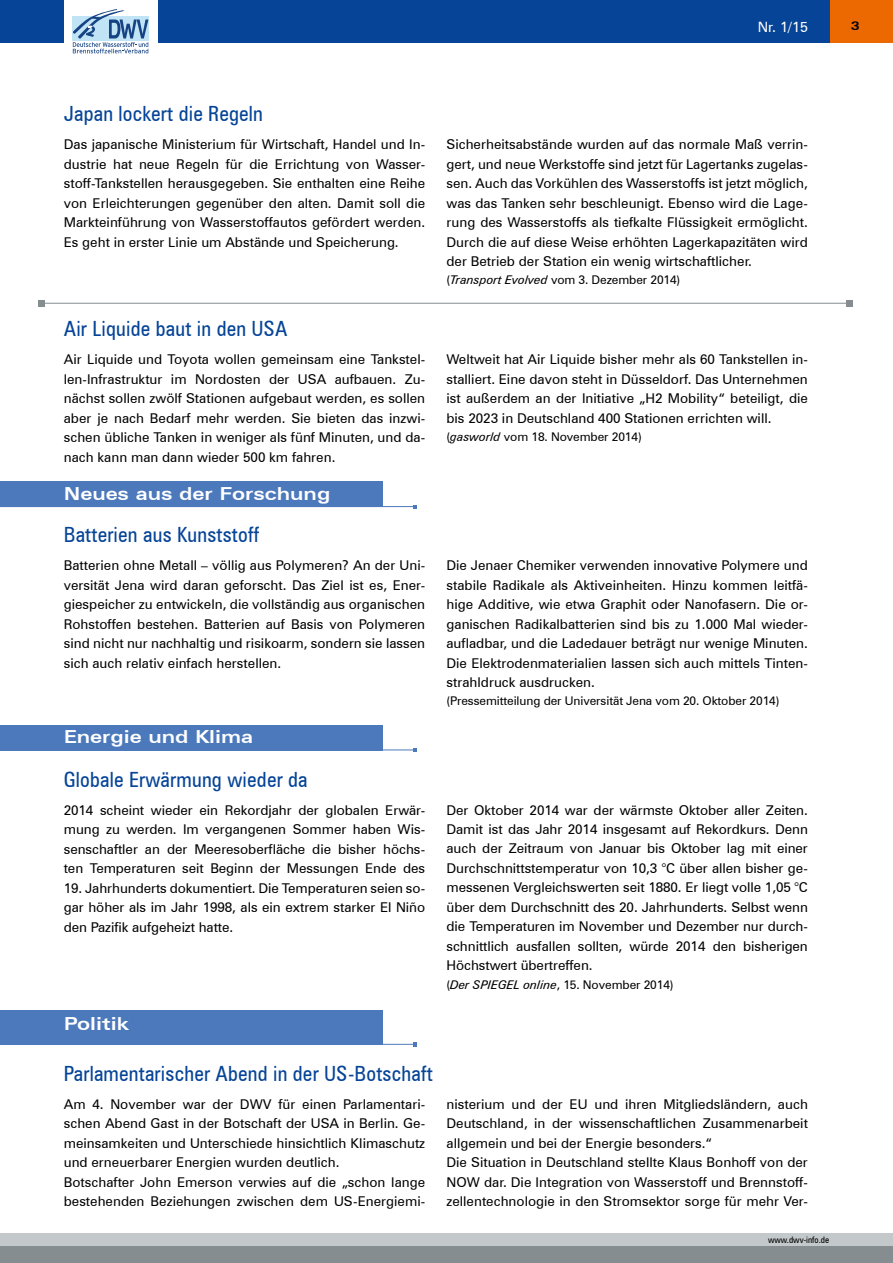
<style>
.page{position:relative;width:893px;height:1263px;background:#fff}
.page>*{position:absolute;margin:0;border:0;box-sizing:border-box;transform-origin:0 0}
.t1{font:condensed 21px "Zurich BT";letter-spacing:.01em;color:#064497}
.t2{font:700 expanded 18px "Zurich BT";color:#fff}
.t3{font:14.25px "Zurich BT";color:#fff}
.t4{font:13.5px/19.5px "Zurich BT";color:#000;text-align:justify}
.t5{font:12px "Zurich BT";letter-spacing:-.01em;color:#000}
.t6{font:700 expanded 12px "Zurich BT";color:#000}
.t7{font:condensed 9px "Zurich BT";color:#000}
.s1{font-style:italic}
</style>
<div class="page">
<div style="left:829px;top:0;width:64px;height:43px;background:#ec6801"></div>
<div style="left:0;top:0;width:829px;height:43px;background:#064497"></div>
<div style="left:64px;top:0;width:93px;height:60px;background:#fff"></div>
<div style="left:0;top:1246px;width:893px;height:17px;background:#868d91"></div>
<div style="left:0;top:1233px;width:893px;height:13px;background:#c3c8cb"></div>
<div style="left:72px;top:16px;width:38px;height:25px;background:#c0e3f6"></div>
<div style="left:109px;top:16px;width:40px;height:25px;background:#c0e3f6"></div>
<svg style="left:73px;top:9px;width:75px;height:44px"></svg>
<div style="left:0;top:481px;width:383px;height:26px;background:#4c79bc"></div>
<hr style="left:0;top:506px;width:414px;height:1px;background:#4c79bc">
<div style="left:0;top:725px;width:383px;height:25px;background:#4c79bc"></div>
<hr style="left:0;top:749px;width:414px;height:1px;background:#4c79bc">
<div style="left:0;top:1010px;width:383px;height:35px;background:#4c79bc"></div>
<hr style="left:0;top:1044px;width:414px;height:1px;background:#4c79bc">
<svg style="left:413px;top:1042px;width:4px;height:4px"></svg>
<hr style="left:41px;top:303px;width:808px;height:1px;background:#868d91">
<div style="left:38px;top:300px;width:7px;height:6px;background:#868d91"></div>
<div style="left:846px;top:300px;width:7px;height:6px;background:#868d91"></div>
<p class="t3" style="left:758px;top:18px;width:52px">Nr. 1/15</p>
<p class="t6" style="left:851px;top:19px;width:10px">3</p>
<h1 class="t1" style="left:64px;top:101px;width:201px">Japan lockert die Regeln</h1>
<p class="t4" style="left:64px;top:135px;width:363px">Das japanische Ministerium für Wirtschaft, Handel und In&shy;dustrie hat neue Regeln für die Errichtung von Wasser&shy;stoff-Tankstellen herausgegeben. Sie enthalten eine Reihe von Erleichterungen gegenüber den alten. Damit soll die Markteinführung von Wasserstoffautos gefördert werden.<br>Es geht in erster Linie um Abstände und Speicherung.</p>
<p class="t4" style="left:446px;top:135px;width:363px">Sicherheitsabstände wurden auf das normale Maß verrin&shy;gert, und neue Werkstoffe sind jetzt für Lagertanks zugelas&shy;sen. Auch das Vorkühlen des Wasserstoffs ist jetzt möglich, was das Tanken sehr beschleunigt. Ebenso wird die Lage&shy;rung des Wasserstoffs als tiefkalte Flüssigkeit ermöglicht.<br>Durch die auf diese Weise erhöhten Lagerkapazitäten wird der Betrieb der Station ein wenig wirtschaftlicher.</p>
<p class="t5" style="left:446px;top:273px;width:235px">(<span class="s1">Transport Evolved</span> vom 3. Dezember 2014)</p>
<h1 class="t1" style="left:64px;top:316px;width:225px">Air Liquide baut in den USA</h1>
<p class="t4" style="left:64px;top:350px;width:363px">Air Liquide und Toyota wollen gemeinsam eine Tankstel&shy;len-Infrastruktur im Nordosten der USA aufbauen. Zu&shy;nächst sollen zwölf Stationen aufgebaut werden, es sollen aber je nach Bedarf mehr werden. Sie bieten das inzwi&shy;schen übliche Tanken in weniger als fünf Minuten, und da&shy;nach kann man dann wieder 500 km fahren.</p>
<p class="t4" style="left:446px;top:350px;width:363px">Weltweit hat Air Liquide bisher mehr als 60 Tankstellen in&shy;stalliert. Eine davon steht in Düsseldorf. Das Unternehmen ist außerdem an der Initiative „H2 Mobility“ beteiligt, die bis 2023 in Deutschland 400 Stationen errichten will.</p>
<p class="t5" style="left:446px;top:429px;width:197px">(<span class="s1">gasworld</span> vom 18. November 2014)</p>
<h2 class="t2" style="left:64px;top:483px;width:268px">Neues aus der Forschung</h2>
<h1 class="t1" style="left:64px;top:522px;width:197px">Batterien aus Kunststoff</h1>
<p class="t4" style="left:64px;top:556px;width:363px">Batterien ohne Metall – völlig aus Polymeren? An der Uni&shy;versität Jena wird daran geforscht. Das Ziel ist es, Ener&shy;giespeicher zu entwickeln, die vollständig aus organischen Rohstoffen bestehen. Batterien auf Basis von Polymeren sind nicht nur nachhaltig und risikoarm, sondern sie lassen sich auch relativ einfach herstellen.</p>
<p class="t4" style="left:446px;top:556px;width:363px">Die Jenaer Chemiker verwenden innovative Polymere und stabile Radikale als Aktiveinheiten. Hinzu kommen leitfä&shy;hige Additive, wie etwa Graphit oder Nanofasern. Die or&shy;ganischen Radikalbatterien sind bis zu 1.000 Mal wieder&shy;aufladbar, und die Ladedauer beträgt nur wenige Minuten.<br>Die Elektrodenmaterialien lassen sich auch mittels Tinten&shy;strahldruck ausdrucken.</p>
<p class="t5" style="left:446px;top:694px;width:335px">(Pressemitteilung der Universität Jena vom 20. Oktober 2014)</p>
<h2 class="t2" style="left:64px;top:726px;width:191px">Energie und Klima</h2>
<h1 class="t1" style="left:64px;top:766px;width:245px">Globale Erwärmung wieder da</h1>
<p class="t4" style="left:64px;top:800px;width:363px">2014 scheint wieder ein Rekordjahr der globalen Erwär&shy;mung zu werden. Im vergangenen Sommer haben Wis&shy;senschaftler an der Meeresoberfläche die bisher höchs&shy;ten Temperaturen seit Beginn der Messungen Ende des</p>
<p class="t4" style="left:64px;top:878px;width:363px">19. Jahrhunderts dokumentiert. Die Temperaturen seien so&shy;gar höher als im Jahr 1998, als ein extrem starker El Niño den Pazifik aufgeheizt hatte.</p>
<h2 class="t2" style="left:64px;top:1013px;width:67px">Politik</h2>
<p class="t4" style="left:446px;top:800px;width:363px">Der Oktober 2014 war der wärmste Oktober aller Zeiten.<br>Damit ist das Jahr 2014 insgesamt auf Rekordkurs. Denn auch der Zeitraum von Januar bis Oktober lag mit einer Durchschnittstemperatur von 10,3 °C über allen bisher ge&shy;messenen Vergleichswerten seit 1880. Er liegt volle 1,05 °C über dem Durchschnitt des 20. Jahrhunderts. Selbst wenn die Temperaturen im November und Dezember nur durch&shy;schnittlich ausfallen sollten, würde 2014 den bisherigen Höchstwert übertreffen.</p>
<p class="t5" style="left:446px;top:977px;width:229px">(<span class="s1">Der SPIEGEL online</span>, 15. November 2014)</p>
<h1 class="t1" style="left:64px;top:1060px;width:370px">Parlamentarischer Abend in der US-Botschaft</h1>
<p class="t4" style="left:64px;top:1094px;width:363px;text-align:left">Am 4. November war der DWV für einen Parlamentari&shy;schen Abend Gast in der Botschaft der USA in Berlin. Ge&shy;meinsamkeiten und Unterschiede hinsichtlich Klimaschutz und erneuerbarer Energien wurden deutlich.<br>Botschafter John Emerson verwies auf die „schon lange bestehenden Beziehungen zwischen dem US-Energiemi-</p>
<p class="t4" style="left:446px;top:1094px;width:363px;text-align:left">nisterium und der EU und ihren Mitgliedsländern, auch Deutschland, in der wissenschaftlichen Zusammenarbeit allgemein und bei der Energie besonders.“<br>Die Situation in Deutschland stellte Klaus Bonhoff von der NOW dar. Die Integration von Wasserstoff und Brennstoff&shy;zellentechnologie in den Stromsektor sorge für mehr Ver-</p>
<p class="t7" style="left:768px;top:1234px;width:63px">www.dwv-info.de</p>
</div>
